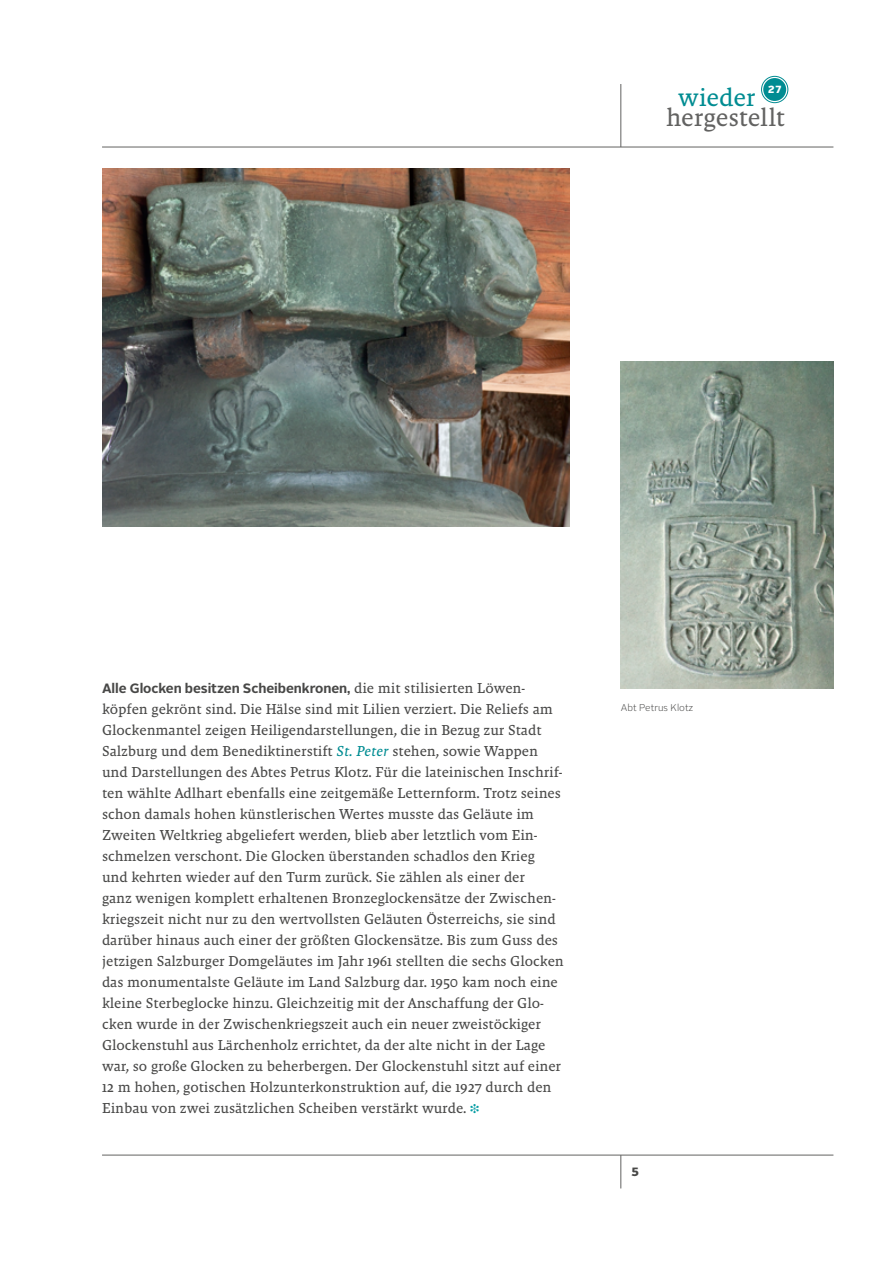
<style>
.page{position:relative;width:893px;height:1263px;background:#fff}
.page>*{position:absolute;margin:0;border:0;box-sizing:border-box;transform-origin:0 0}
.t1{font:25.65px "Malaga OT";letter-spacing:-.01em;color:#626261}
.t2{font:25.65px "Malaga OT";letter-spacing:-.015em;color:#008c92}
.t3{font:14.7px/21px "Malaga OT";letter-spacing:-.005em;color:#484847}
.t4{font:700 13.5px "Alright Sans";letter-spacing:-.005em;color:#484847}
.t5{font:900 12px "Alright Sans";color:#484847}
.t6{font:900 10.35px "Alright Sans";color:#fff}
.t7{font:300 9.75px "Alright Sans";color:#484847}
.s1{font-family:"Malaga OT";font-weight:400;font-size:14.7px}
.s2{font-style:italic;color:#008c92}
.s3{color:#009ba2}
</style>
<div class="page">
<hr style="left:102px;top:147px;width:731px;height:1px;background:#626261">
<hr style="left:102px;top:1155px;width:731px;height:1px;background:#626261">
<div style="left:763px;top:78px;width:23px;height:23px;background:#008c92;border-radius:50%"></div>
<div style="left:761px;top:76px;width:27px;height:27px;border:1px solid #008c92;border-radius:50%"></div>
<hr style="left:621px;top:84px;width:1px;height:63px;background:#626261">
<hr style="left:621px;top:1155px;width:1px;height:33px;background:#626261">
<img style="left:621px;top:361px;width:212px;height:328px">
<img style="left:102px;top:168px;width:468px;height:358px">
<h1 class="t2" style="left:678px;top:83px;width:79px">wieder</h1>
<p class="t6" style="left:768px;top:82px;width:15px">27</p>
<h1 class="t1" style="left:666px;top:103px;width:120px">hergestellt</h1>
<p class="t4" style="left:102px;top:679px;width:424px">Alle Glocken besitzen Scheibenkronen, <span class="s1">die mit stilisierten Löwen-</span></p>
<p class="t3" style="left:102px;top:698px;width:463px">köpfen gekrönt sind. Die Hälse sind mit Lilien verziert. Die Reliefs am Glockenmantel zeigen Heiligendarstellungen, die in Bezug zur Stadt Salzburg und dem Benediktinerstift <span class="s2">St. Peter</span> stehen, sowie Wappen und Darstellungen des Abtes Petrus Klotz. Für die lateinischen Inschrif&shy;ten wählte Adlhart ebenfalls eine zeitgemäße Letternform. Trotz seines schon damals hohen künstlerischen Wertes musste das Geläute im Zweiten Weltkrieg abgeliefert werden, blieb aber letztlich vom Ein&shy;schmelzen verschont. Die Glocken überstanden schadlos den Krieg und kehrten wieder auf den Turm zurück. Sie zählen als einer der<br>ganz wenigen komplett erhaltenen Bronzeglockensätze der Zwischen&shy;kriegszeit nicht nur zu den wertvollsten Geläuten Österreichs, sie sind darüber hinaus auch einer der größten Glockensätze. Bis zum Guss des jetzigen Salzburger Domgeläutes im Jahr 1961 stellten die sechs Glocken das monumentalste Geläute im Land Salzburg dar. 1950 kam noch eine kleine Sterbeglocke hinzu. Gleichzeitig mit der Anschaffung der Glo&shy;cken wurde in der Zwischenkriegszeit auch ein neuer zweistöckiger Glockenstuhl aus Lärchenholz errichtet, da der alte nicht in der Lage war, so große Glocken zu beherbergen. Der Glockenstuhl sitzt auf einer 12 m hohen, gotischen Holzunterkonstruktion auf, die 1927 durch den Einbau von zwei zusätzlichen Scheiben verstärkt wurde. <span class="s3">❉</span></p>
<p class="t7" style="left:621px;top:701px;width:74px">Abt Petrus Klotz</p>
<p class="t5" style="left:631px;top:1163px;width:9px">5</p>
</div>
